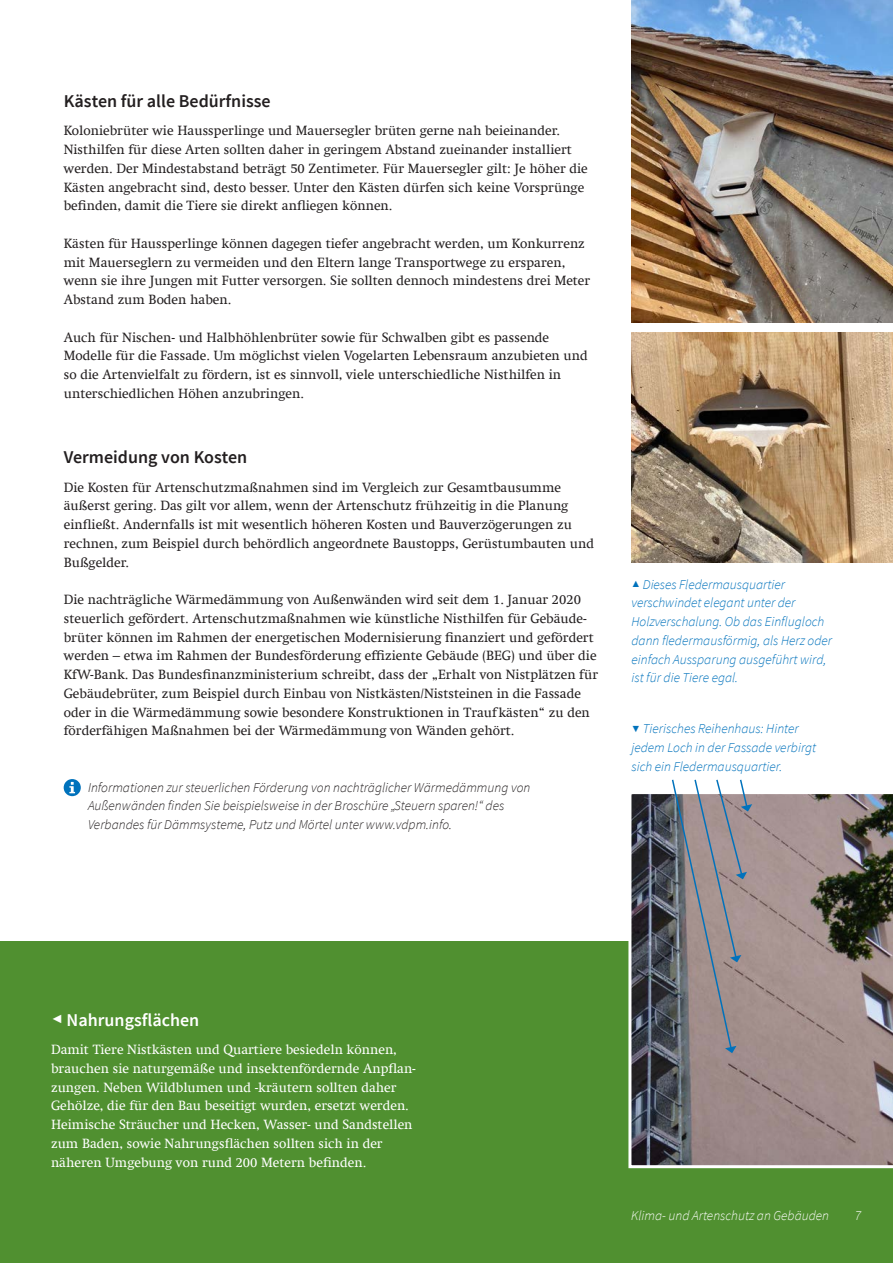
<style>
.page{position:relative;width:893px;height:1263px;background:#fff}
.page>*{position:absolute;margin:0;border:0;box-sizing:border-box;transform-origin:0 0}
.t1{font:600 18px "Source Sans Pro";color:#231f20}
.t2{font:600 18px "Source Sans Pro";color:#fff}
.Fließtext{font:13.5px/18.8px "Swift Com";color:#231f20}
.Fließtext-2{font:13.5px/18.8px "Swift Com";color:#fff}
.Paginierung_Fußzeilk{font:italic 300 13.5px/18.8px "Source Sans Pro";color:#0072bc}
.Marginalie{font:italic 300 13.5px/18.8px "Source Sans Pro";color:#231f20}
.Paginierung_Fußzeilk-2{font:italic 300 13.5px "Source Sans Pro";color:#fff}
.s1{font-family:"Arial";font-weight:400;font-style:normal;font-size:9px}
.s2{font-family:"Arial";font-weight:400;font-size:12px}
</style>
<div class="page">
<div style="left:0;top:942px;width:893px;height:321px;background:#509030"></div>
<svg style="left:627px;top:794px;width:266px;height:375px;background:#887e7e"></svg>
<img style="left:631px;top:0;width:262px;height:322px">
<img style="left:631px;top:333px;width:262px;height:229px">
<svg style="left:671px;top:779px;width:81px;height:274px;background:#958e90"></svg>
<svg style="left:64px;top:779px;width:17px;height:17px"></svg>
<h3 class="t1" style="left:64px;top:90px;width:208px">Kästen für alle Bedürfnisse</h3>
<p class="Fließtext" style="left:64px;top:121px;width:526px">Koloniebrüter wie Haussperlinge und Mauersegler brüten gerne nah beieinander.<br>Nisthilfen für diese Arten sollten daher in geringem Abstand zueinander installiert werden. Der Mindestabstand beträgt 50 Zentimeter. Für Mauersegler gilt: Je höher die Kästen angebracht sind, desto besser. Unter den Kästen dürfen sich keine Vorsprünge befinden, damit die Tiere sie direkt anfliegen können.</p>
<p class="Fließtext" style="left:64px;top:234px;width:528px">Kästen für Haussperlinge können dagegen tiefer angebracht werden, um Konkurrenz mit Mauerseglern zu vermeiden und den Eltern lange Transportwege zu ersparen, wenn sie ihre Jungen mit Futter versorgen. Sie sollten dennoch mindestens drei Meter Abstand zum Boden haben.</p>
<p class="Fließtext" style="left:64px;top:328px;width:525px">Auch für Nischen- und Halbhöhlenbrüter sowie für Schwalben gibt es passende Modelle für die Fassade. Um möglichst vielen Vogelarten Lebensraum anzubieten und so die Artenvielfalt zu fördern, ist es sinnvoll, viele unterschiedliche Nisthilfen in unterschiedlichen Höhen anzubringen.</p>
<h3 class="t1" style="left:64px;top:446px;width:185px">Vermeidung von Kosten</h3>
<p class="Fließtext" style="left:64px;top:478px;width:532px">Die Kosten für Artenschutzmaßnahmen sind im Vergleich zur Gesamtbausumme äußerst gering. Das gilt vor allem, wenn der Artenschutz frühzeitig in die Planung einfließt. Andernfalls ist mit wesentlich höheren Kosten und Bauverzögerungen zu rechnen, zum Beispiel durch behördlich angeordnete Baustopps, Gerüstumbauten und Bußgelder.</p>
<p class="Fließtext" style="left:64px;top:590px;width:536px">Die nachträgliche Wärmedämmung von Außenwänden wird seit dem 1. Januar 2020 steuerlich gefördert. Artenschutzmaßnahmen wie künstliche Nisthilfen für Gebäude&shy;brüter können im Rahmen der energetischen Modernisierung finanziert und gefördert werden – etwa im Rahmen der Bundesförderung effiziente Gebäude (BEG) und über die KfW-Bank. Das Bundesfinanzministerium schreibt, dass der „Erhalt von Nistplätzen für Gebäudebrüter, zum Beispiel durch Einbau von Nistkästen/Niststeinen in die Fassade oder in die Wärmedämmung sowie besondere Konstruktionen in Traufkästen“ zu den förderfähigen Maßnahmen bei der Wärmedämmung von Wänden gehört.</p>
<p class="Marginalie" style="left:88px;top:778px;width:444px">Informationen zur steuerlichen Förderung von nachträglicher Wärmedämmung von<br>Außenwänden finden Sie beispielsweise in der Broschüre „Steuern sparen!“ des<br>Verbandes für Dämmsysteme, Putz und Mörtel unter www.vdpm.info.</p>
<p class="Paginierung_Fußzeilk" style="left:631px;top:575px;width:202px"><span class="s1">▲</span> Dieses Fledermausquartier verschwindet elegant unter der<br>Holzverschalung. Ob das Einflugloch dann fledermausförmig, als Herz oder einfach Aussparung ausgeführt wird, ist für die Tiere egal.</p>
<p class="Paginierung_Fußzeilk" style="left:631px;top:719px;width:186px"><span class="s1">▼</span> Tierisches Reihenhaus: Hinter jedem Loch in der Fassade verbirgt sich ein Fledermausquartier.</p>
<h3 class="t2" style="left:51px;top:1009px;width:150px"><span class="s2">◄</span> Nahrungsflächen</h3>
<p class="Fließtext-2" style="left:51px;top:1040px;width:366px">Damit Tiere Nistkästen und Quartiere besiedeln können, brauchen sie naturgemäße und insektenfördernde Anpflan&shy;zungen. Neben Wildblumen und -kräutern sollten daher Gehölze, die für den Bau beseitigt wurden, ersetzt werden.<br>Heimische Sträucher und Hecken, Wasser- und Sandstellen zum Baden, sowie Nahrungsflächen sollten sich in der näheren Umgebung von rund 200 Metern befinden.</p>
<p class="Paginierung_Fußzeilk-2" style="left:631px;top:1208px;width:199px">Klima- und Artenschutz an Gebäuden</p>
<p class="Paginierung_Fußzeilk-2" style="left:855px;top:1208px;width:8px">7</p>
</div>
